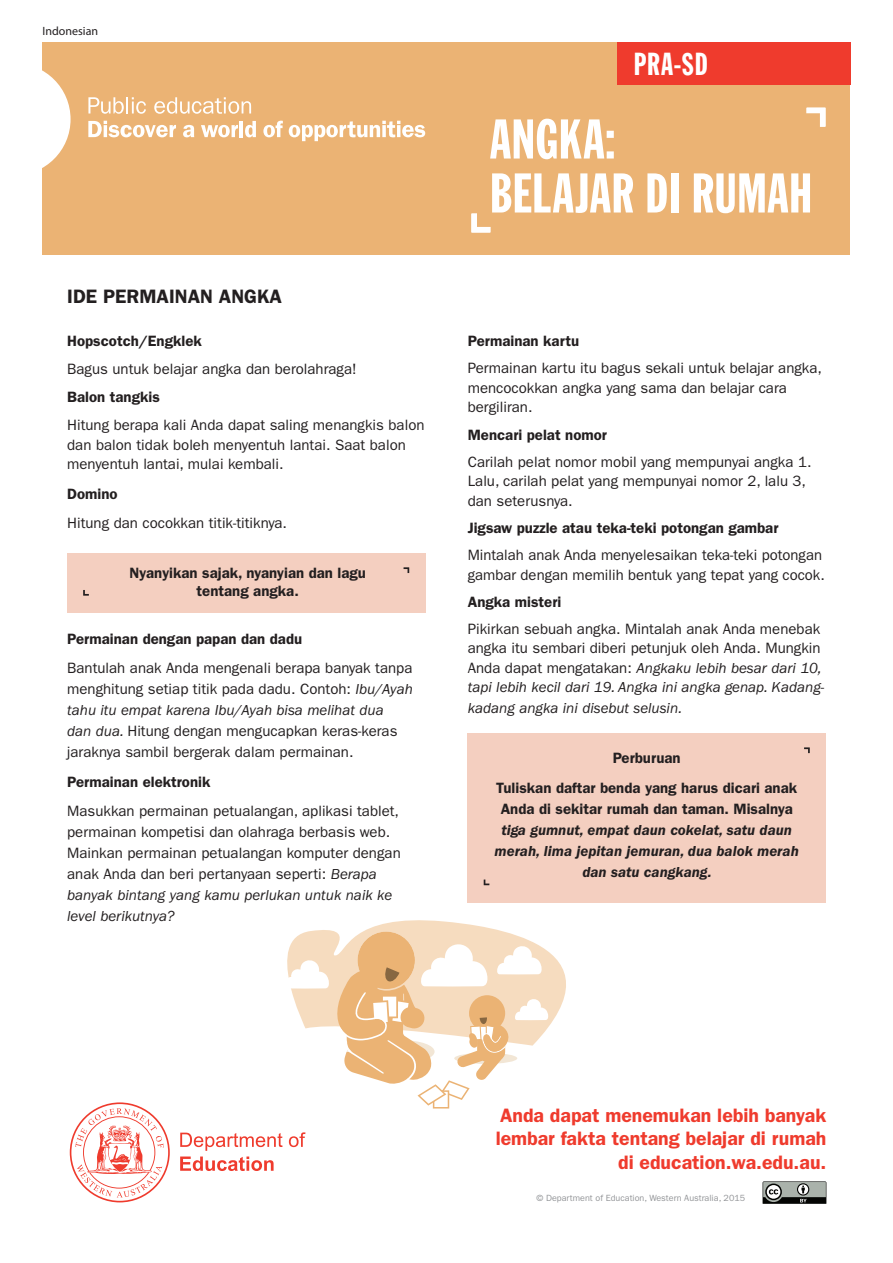
<style>
.page{position:relative;width:893px;height:1263px;background:#fff}
.page>*{position:absolute;margin:0;border:0;box-sizing:border-box;transform-origin:0 0}
.t1{font:54.9px "Franklin Gothic Extra Cond";letter-spacing:.01em;color:#fff}
.t2{font:31.05px "Franklin Gothic Extra Cond";color:#fff}
.t3{font:600 19.5px/23.5px "ITC Franklin Gothic Std";color:#ef3b2d;text-align:right}
.t4{font:600 19.5px "ITC Franklin Gothic Std";color:#231f20}
.t5{font:15px/19.5px "ITC Franklin Gothic Std";color:#231f20}
.t6{font:600 15px/18px "ITC Franklin Gothic Std";color:#231f20;text-align:center}
.t7{font:italic 600 15px/21px "ITC Franklin Gothic Std";color:#231f20;text-align:center}
.t8{font:italic 15px "ITC Franklin Gothic Std";color:#231f20}
.t9{font:12px "Myriad Pro";color:#231f20}
.t10{font:9px "ITC Franklin Gothic Std";color:#939598}
.s1{font-style:italic}
.s2{font-style:normal}
</style>
<div class="page">
<div style="left:43px;top:43px;width:807px;height:212px;background:#ebb374"></div>
<div style="left:617px;top:43px;width:233px;height:42px;background:#ef3b2d"></div>
<svg style="left:42px;top:63px;width:29px;height:112px"></svg>
<svg style="left:88px;top:97px;width:58px;height:17px"></svg>
<svg style="left:154px;top:97px;width:97px;height:17px"></svg>
<svg style="left:88px;top:121px;width:88px;height:16px"></svg>
<svg style="left:183px;top:125px;width:11px;height:12px"></svg>
<svg style="left:201px;top:125px;width:37px;height:12px"></svg>
<hr style="left:240px;top:121px;width:3px;height:16px;background:#fff">
<svg style="left:245px;top:121px;width:11px;height:16px"></svg>
<svg style="left:263px;top:121px;width:20px;height:16px"></svg>
<svg style="left:289px;top:121px;width:136px;height:20px"></svg>
<svg style="left:70px;top:1102px;width:100px;height:100px"></svg>
<svg style="left:289px;top:1132px;width:16px;height:15px"></svg>
<svg style="left:180px;top:1132px;width:103px;height:39px"></svg>
<svg style="left:763px;top:1181px;width:63px;height:23px"></svg>
<div style="left:468px;top:733px;width:358px;height:169px;background:#f4cfc0"></div>
<div style="left:67px;top:553px;width:358px;height:60px;background:#f4cfc0"></div>
<svg style="left:471px;top:213px;width:20px;height:20px"></svg>
<svg style="left:806px;top:107px;width:20px;height:20px"></svg>
<svg style="left:804px;top:747px;width:6px;height:6px"></svg>
<svg style="left:404px;top:567px;width:5px;height:6px"></svg>
<svg style="left:484px;top:879px;width:5px;height:6px"></svg>
<svg style="left:83px;top:590px;width:6px;height:6px"></svg>
<svg style="left:366px;top:920px;width:200px;height:106px"></svg>
<svg style="left:287px;top:930px;width:262px;height:178px"></svg>
<p class="t9" style="left:43px;top:23px;width:57px">Indonesian</p>
<p class="t4" style="left:67px;top:284px;width:216px">IDE PERMAINAN ANGKA</p>
<p class="t6" style="left:67px;top:332px;width:136px">Hopscotch/Engklek</p>
<p class="t5" style="left:67px;top:359px;width:291px">Bagus untuk belajar angka dan berolahraga!</p>
<p class="t6" style="left:67px;top:388px;width:94px">Balon tangkis</p>
<p class="t5" style="left:67px;top:415px;width:359px">Hitung berapa kali Anda dapat saling menangkis balon dan balon tidak boleh menyentuh lantai. Saat balon menyentuh lantai, mulai kembali.</p>
<p class="t6" style="left:67px;top:485px;width:52px">Domino</p>
<p class="t5" style="left:67px;top:513px;width:221px">Hitung dan cocokkan titik-titiknya.</p>
<p class="t6" style="left:129px;top:563px;width:238px">Nyanyikan sajak, nyanyian dan lagu tentang angka.</p>
<p class="t6" style="left:67px;top:629px;width:237px">Permainan dengan papan dan dadu</p>
<p class="t5" style="left:67px;top:658px;width:347px;line-height:21px">Bantulah anak Anda mengenali berapa banyak tanpa menghitung setiap titik pada dadu. Contoh: <span class="s1">Ibu/Ayah tahu itu empat karena Ibu/Ayah bisa melihat dua<br>dan dua.</span> Hitung dengan mengucapkan keras-keras jaraknya sambil bergerak dalam permainan.</p>
<p class="t6" style="left:67px;top:772px;width:145px">Permainan elektronik</p>
<p class="t5" style="left:67px;top:801px;width:335px;line-height:21px">Masukkan permainan petualangan, aplikasi tablet, permainan kompetisi dan olahraga berbasis web.<br>Mainkan permainan petualangan komputer dengan anak Anda dan beri pertanyaan seperti: <span class="s1">Berapa banyak bintang yang kamu perlukan untuk naik ke level berikutnya?</span></p>
<h2 class="t2" style="left:634px;top:48px;width:76px">PRA-SD</h2>
<p class="t1" style="left:490px;top:110px;width:127px">ANGKA:</p>
<p class="t1" style="left:490px;top:164px;width:324px">BELAJAR DI RUMAH</p>
<p class="t6" style="left:468px;top:332px;width:113px">Permainan kartu</p>
<p class="t5" style="left:468px;top:359px;width:356px">Permainan kartu itu bagus sekali untuk belajar angka, mencocokkan angka yang sama dan belajar cara bergiliran.</p>
<p class="t6" style="left:468px;top:425px;width:141px">Mencari pelat nomor</p>
<p class="t5" style="left:468px;top:452px;width:345px">Carilah pelat nomor mobil yang mempunyai angka 1.<br>Lalu, carilah pelat yang mempunyai nomor 2, lalu 3, dan seterusnya.</p>
<p class="t6" style="left:468px;top:519px;width:312px">Jigsaw puzzle atau teka-teki potongan gambar</p>
<p class="t5" style="left:468px;top:545px;width:358px">Mintalah anak Anda menyelesaikan teka-teki potongan gambar dengan memilih bentuk yang tepat yang cocok.</p>
<p class="t6" style="left:468px;top:592px;width:95px">Angka misteri</p>
<p class="t5" style="left:468px;top:619px;width:358px">Pikirkan sebuah angka. Mintalah anak Anda menebak angka itu sembari diberi petunjuk oleh Anda. Mungkin Anda dapat mengatakan: <span class="s1">Angkaku lebih besar dari 10, tapi lebih kecil dari 19. Angka ini angka genap. Kadang-</span></p>
<p class="t8" style="left:468px;top:700px;width:216px">kadang angka ini disebut selusin.</p>
<p class="t6" style="left:613px;top:749px;width:70px">Perburuan</p>
<p class="t7" style="left:495px;top:778px;width:306px"><span class="s2">Tuliskan daftar benda yang harus dicari anak Anda di sekitar rumah dan taman. Misalnya </span>tiga gumnut, empat daun cokelat, satu daun merah, lima jepitan jemuran, dua balok merah dan satu cangkang.</p>
<h3 class="t3" style="left:496px;top:1103px;width:332px">Anda dapat menemukan lebih banyak lembar fakta tentang belajar di rumah di education.wa.edu.au.</h3>
<p class="t10" style="left:536px;top:1193px;width:210px">© Department of Education, Western Australia, 2015</p>
</div>
